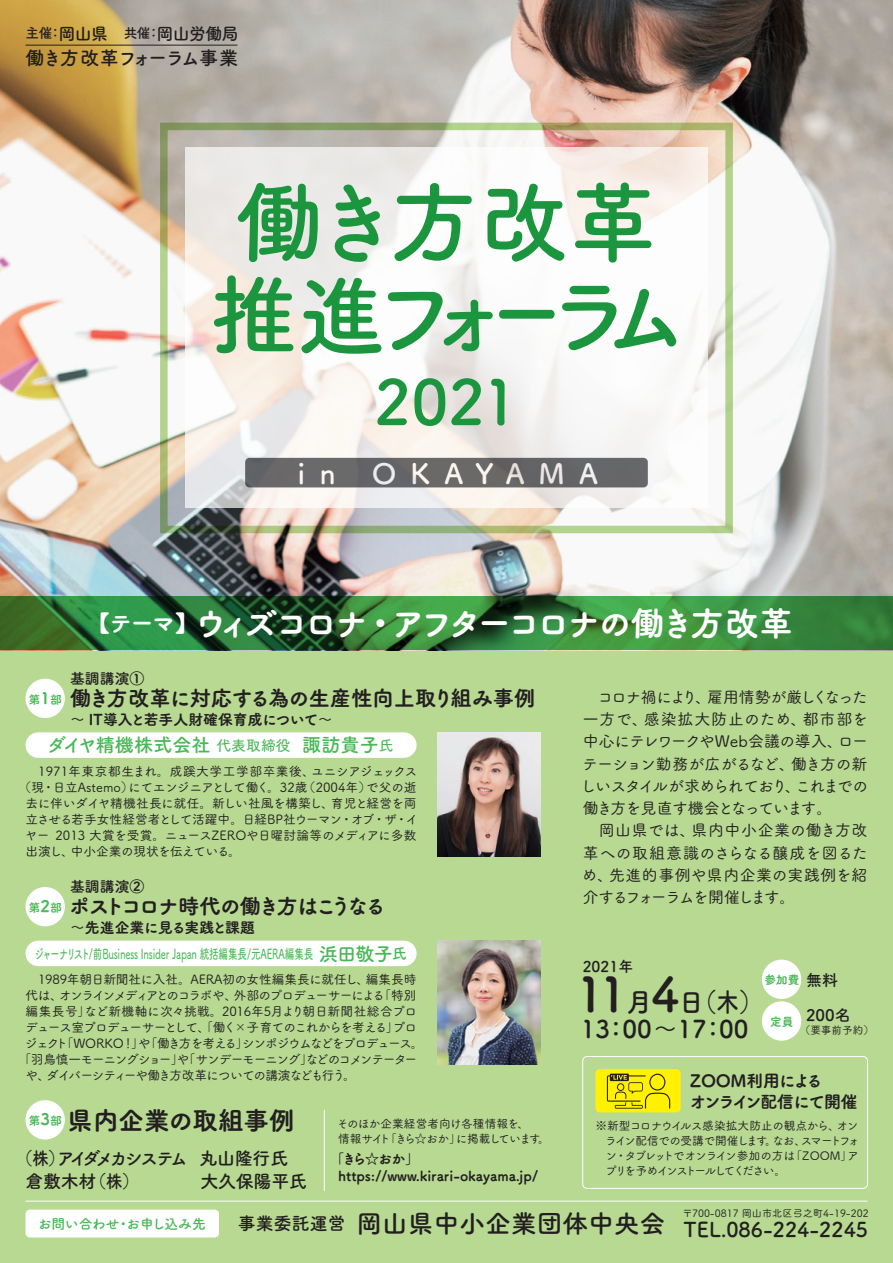
<style>
.page{position:relative;width:893px;height:1263px;background:#b7d992}
.page>*{position:absolute;margin:0;border:0;box-sizing:border-box;transform-origin:0 0}
.t1{font:89.25px/92.6px "Tsuku A Rd Gothic Std B";letter-spacing:-.16em;color:#1b953e}
.t2{font:61.65px "Tsuku A Rd Gothic Std B";color:#1b953e}
.t3{font:34.05px "Tsuku A Rd Gothic Std E";letter-spacing:-.13em;color:#fff}
.t4{font:28.05px "Tsuku A Rd Gothic Std B";letter-spacing:.5em;color:#fff}
.t5{font:26.55px "Tsuku A Rd Gothic Std B";color:#231f20}
.t6{font:25.5px "Tsuku A Rd Gothic Std B";letter-spacing:.01em;color:#231f20}
.t7{font:25.5px "Tsuku A Rd Gothic Std E";color:#231f20}
.t8{font:24.45px "Tsuku A Rd Gothic Std B";color:#231f20}
.t9{font:21.3px "Tsuku A Rd Gothic Std E";letter-spacing:-.025em;color:#231f20}
.t10{font:21.3px "Tsuku A Rd Gothic Std E";letter-spacing:-.13em;color:#231f20}
.t11{font:20.4px "Tsuku A Rd Gothic Std B";color:#231f20}
.t12{font:19.2px "Tsuku A Rd Gothic Std B";color:#49b857}
.t13{font:19.2px "Tsuku A Rd Gothic Std B";letter-spacing:-.08em;color:#231f20}
.t14{font:18px/23.4px "Tsuku A Rd Gothic Std B";letter-spacing:-.12em;color:#231f20;scale:.9 1}
.t15{font:18px "Tsuku A Rd Gothic Std B";letter-spacing:-.02em;color:#231f20}
.t16{font:16.95px/20.4px "Tsuku A Rd Gothic Std E";letter-spacing:-.07em;color:#231f20}
.t17{font:16.95px "Tsuku A Rd Gothic Std B";letter-spacing:-.04em;color:#231f20}
.t18{font:15.9px/22.4px "Tsuku A Rd Gothic Std M";letter-spacing:-.03em;color:#231f20}
.t19{font:15.9px "Tsuku A Rd Gothic Std B";color:#231f20}
.t20{font:14.85px "Tsuku A Rd Gothic Std E";color:#231f20}
.t21{font:14.85px "Tsuku A Rd Gothic Std B";color:#231f20}
.t22{font:14.85px "Tsuku A Rd Gothic Std E";letter-spacing:-.04em;color:#231f20}
.t23{font:13.8px "Tsuku A Rd Gothic Std D";letter-spacing:-.02em;color:#49b857;scale:.7 1}
.t24{font:13.8px/17px "Tsuku A Rd Gothic Std E";color:#231f20}
.t25{font:13.8px "Tsuku A Rd Gothic Std B";letter-spacing:-.005em;color:#49b857}
.t26{font:12.75px "Tsuku A Rd Gothic Std M";letter-spacing:-.02em;color:#231f20}
.t27{font:12.75px "Tsuku A Rd Gothic Std M";letter-spacing:-.05em;color:#231f20}
.t28{font:12.75px "Tsuku A Rd Gothic Std M";letter-spacing:-.01em;color:#231f20}
.t29{font:12.75px "Tsuku A Rd Gothic Std M";letter-spacing:-.11em;color:#231f20}
.t30{font:12.75px "Tsuku A Rd Gothic Std M";letter-spacing:-.1em;color:#231f20}
.t31{font:12.75px "Tsuku A Rd Gothic Std M";letter-spacing:-.12em;color:#231f20}
.t32{font:12.75px "Tsuku A Rd Gothic Std M";letter-spacing:-.085em;color:#231f20}
.t33{font:12.75px "Tsuku A Rd Gothic Std M";letter-spacing:.005em;color:#231f20}
.t34{font:12.75px "Tsuku A Rd Gothic Std M";letter-spacing:-.09em;color:#231f20}
.t35{font:11.7px/14.9px "Tsuku A Rd Gothic Std M";letter-spacing:-.085em;color:#231f20;text-align:justify}
.t36{font:11.7px/14.9px "Tsuku A Rd Gothic Std M";letter-spacing:-.03em;color:#231f20}
.t37{font:11.7px "Tsuku A Rd Gothic Std E";color:#49b857}
.t38{font:10.65px "Tsuku A Rd Gothic Std M";color:#231f20}
.t39{font:10.2px "Tsuku A Rd Gothic Std M";color:#231f20}
.s1{font-size:13.8px}
.s2{font-size:23.4px}
.s3{font-size:11.7px;color:#49b857}
.s4{font-size:15.9px;color:#49b857}
.s5{font-family:"Tsuku A Rd Gothic Std D";font-size:14.85px}
.s6{font-size:15.9px}
.s7{font-family:"Tsuku A Rd Gothic Std B";font-size:19.2px}
.s8{font-family:"Tsuku A Rd Gothic Std B";font-size:14.85px}
.s9{font-size:47.85px}
.s10{font-family:"Tsuku A Rd Gothic Std B";font-size:15.9px;color:#231f20}
.s11{font-size:17.85px}
</style>
<div class="page">
<img style="left:0;top:0;width:893px;height:596px">
<svg style="left:0;top:596px;width:893px;height:54px;background:#327b38"></svg>
<div style="left:26px;top:1209px;width:193px;height:28px;background:#fff;border-radius:4px"></div>
<img style="left:438px;top:732px;width:102px;height:124px">
<div style="left:26px;top:732px;width:391px;height:26px;background:#fff;border-radius:13px"></div>
<div style="left:26px;top:679px;width:39px;height:39px;background:#fff;border-radius:50%"></div>
<img style="left:438px;top:941px;width:102px;height:124px">
<div style="left:26px;top:941px;width:391px;height:25px;background:#fff;border-radius:13px"></div>
<div style="left:26px;top:887px;width:39px;height:39px;background:#fff;border-radius:50%"></div>
<hr style="left:26px;top:45px;width:211px;height:1px;background:#231f20">
<hr style="left:26px;top:1201px;width:841px;height:1px;background:#fff">
<div style="left:582px;top:1056px;width:286px;height:133px;border:1px solid #fff;border-radius:4px"></div>
<div style="left:595px;top:1069px;width:86px;height:43px;background:#fff101;border-radius:4px"></div>
<div style="left:26px;top:1100px;width:39px;height:39px;background:#fff;border-radius:50%"></div>
<hr style="left:324px;top:1110px;width:1px;height:81px;background:#fff">
<svg style="left:607px;top:1073px;width:63px;height:36px"></svg>
<svg style="left:185px;top:148px;width:523px;height:360px;background:#f5f2f0"></svg>
<div style="left:160px;top:123px;width:573px;height:410px;border:8px solid #b7d992"></div>
<div style="left:245px;top:458px;width:403px;height:29px;background:#666768;border-radius:4px"></div>
<div style="left:762px;top:959px;width:39px;height:40px;background:#fff;border-radius:50%"></div>
<div style="left:762px;top:1001px;width:39px;height:40px;background:#fff;border-radius:50%"></div>
<p class="t17" style="left:26px;top:20px;width:215px"><span class="s1">主催：</span>岡山県　<span class="s1">共催：</span>岡山労働局</p>
<p class="t13" style="left:26px;top:43px;width:214px">働き方改革フォーラム事業</p>
<h1 class="t1" style="left:209px;top:170px;width:482px">働き方改革推進フォーラム</h1>
<h2 class="t2" style="left:374px;top:354px;width:146px">2021</h2>
<h3 class="t4" style="left:298px;top:451px;width:40px">i n</h3>
<h3 class="t4" style="left:372px;top:451px;width:228px">OKAYAMA</h3>
<h3 class="t3" style="left:87px;top:596px;width:708px"><span class="s2">【テーマ】</span>ウィズコロナ・アフターコロナの働き方改革</h3>
<p class="t21" style="left:70px;top:666px;width:76px">基調講演①</p>
<h3 class="t9" style="left:29px;top:681px;width:508px"><span class="s3">第</span><span class="s4">1</span><span class="s3">部</span> 働き方改革に対応する為の生産性向上取り組み事例</h3>
<p class="t20" style="left:70px;top:707px;width:264px">～ IT導入と若手人財確保育成について～</p>
<p class="t12" style="left:47px;top:730px;width:348px">ダイヤ精機株式会社<span class="s5">代表取締役</span> 諏訪貴子<span class="s5">氏</span></p>
<p class="t33" style="left:26px;top:761px;width:393px">　1971年東京都生まれ。成蹊大学工学部卒業後、ユニシアジェックス</p>
<p class="t28" style="left:18px;top:777px;width:400px">（現・日立Astemo）にてエンジニアとして働く。32歳（2004年）で父の逝</p>
<p class="t26" style="left:26px;top:793px;width:393px">去に伴いダイヤ精機社長に就任。新しい社風を構築し、育児と経営を両</p>
<p class="t27" style="left:26px;top:809px;width:395px">立させる若手女性経営者として活躍中。日経BP社ウーマン・オブ・ザ・イ</p>
<p class="t26" style="left:25px;top:825px;width:393px">ヤー 2013 大賞を受賞。ニュースZEROや日曜討論等のメディアに多数</p>
<p class="t27" style="left:26px;top:841px;width:217px">出演し、中小企業の現状を伝えている。</p>
<p class="t37" style="left:29px;top:898px;width:35px">第<span class="s6">2</span>部</p>
<p class="t21" style="left:70px;top:875px;width:76px">基調講演②</p>
<h3 class="t10" style="left:69px;top:889px;width:318px">ポストコロナ時代の働き方はこうなる</h3>
<p class="t22" style="left:70px;top:916px;width:186px">～先進企業に見る実践と課題</p>
<p class="t23" style="left:34px;top:943px;width:534px">ジャーナリスト /前Business Insider Japan 統括編集長/元AERA編集長<span class="s7">浜田敬子</span><span class="s8">氏</span></p>
<p class="t26" style="left:26px;top:970px;width:393px">　1989年朝日新聞社に入社。AERA初の女性編集長に就任し、編集長時</p>
<p class="t31" style="left:26px;top:986px;width:393px">代は、オンラインメディアとのコラボや、外部のプロデューサーによる「特別</p>
<p class="t26" style="left:26px;top:1002px;width:393px">編集長号」など新機軸に次々挑戦。2016年5月より朝日新聞社総合プロ</p>
<p class="t32" style="left:25px;top:1018px;width:394px">デュース室プロデューサーとして、「働く×子育てのこれからを考える」プロ</p>
<p class="t29" style="left:25px;top:1034px;width:400px">ジェクト「WORKO！」や「働き方を考える」シンポジウムなどをプロデュース。</p>
<p class="t30" style="left:18px;top:1049px;width:400px">「羽鳥慎一モーニングショー」や「サンデーモーニング」などのコメンテーター</p>
<p class="t34" style="left:25px;top:1065px;width:333px">や、ダイバーシティーや働き方改革についての講演なども行う。</p>
<h3 class="t7" style="left:29px;top:1100px;width:267px"><sup>第</sup><sup>3</sup><sup>部</sup>県内企業の取組事例</h3>
<p class="t36" style="left:337px;top:1115px;width:215px">そのほか企業経営者向け各種情報を、<br>情報サイト「きら☆おか」に掲載しています。</p>
<p class="t24" style="left:338px;top:1149px;width:201px;text-indent:-8px">「きら☆おか」https://www.kirari-okayama.jp/</p>
<p class="t14" style="left:26px;top:1145px;width:294px;text-indent:-9px">（株）アイダメカシステム 丸山隆行氏倉敷木材（株）</p>
<p class="t15" style="left:200px;top:1168px;width:108px">大久保陽平氏</p>
<p class="t18" style="left:581px;top:684px;width:289px">　コロナ禍により、雇用情勢が厳しくなった一方で、感染拡大防止のため、都市部を中心にテレワークやWeb会議の導入、ローテーション勤務が広がるなど、働き方の新しいスタイルが求められており、これまでの働き方を見直す機会となっています。<br>　岡山県では、県内中小企業の働き方改革への取組意識のさらなる醸成を図るため、先進的事例や県内企業の実践例を紹介するフォーラムを開催します。</p>
<p class="t21" style="left:583px;top:955px;width:52px">2021年</p>
<h3 class="t5" style="left:576px;top:982px;width:187px"><span class="s9">11</span>月<span class="s9">4</span>日（木）</h3>
<h3 class="t8" style="left:581px;top:1010px;width:169px">13：00～17：00</h3>
<p class="t37" style="left:764px;top:970px;width:75px">参加費<span class="s10">無料</span></p>
<p class="t19" style="left:806px;top:1003px;width:46px">200名</p>
<p class="t38" style="left:800px;top:1022px;width:76px">（要事前予約）</p>
<p class="t37" style="left:770px;top:1012px;width:25px">定員</p>
<p class="t16" style="left:690px;top:1070px;width:170px">ZOOM利用による<br>オンライン配信にて開催</p>
<p class="t35" style="left:605px;top:1117px;width:256px;text-indent:-10px">※新型コロナウイルス感染拡大防止の観点から、オンライン配信での受講で開催します。なお、スマートフォン・タブレットでオンライン参加の方は「ZOOM」アプリを予めインストールしてください。</p>
<p class="t25" style="left:38px;top:1213px;width:170px">お問い合わせ・お申し込み先</p>
<h3 class="t6" style="left:238px;top:1203px;width:429px"><span class="s11">事業委託運営</span> 岡山県中小企業団体中央会</h3>
<p class="t39" style="left:682px;top:1206px;width:188px">〒700-0817 岡山市北区弓之町4-19-202</p>
<p class="t11" style="left:684px;top:1213px;width:186px">TEL.086-224-2245</p>
</div>
